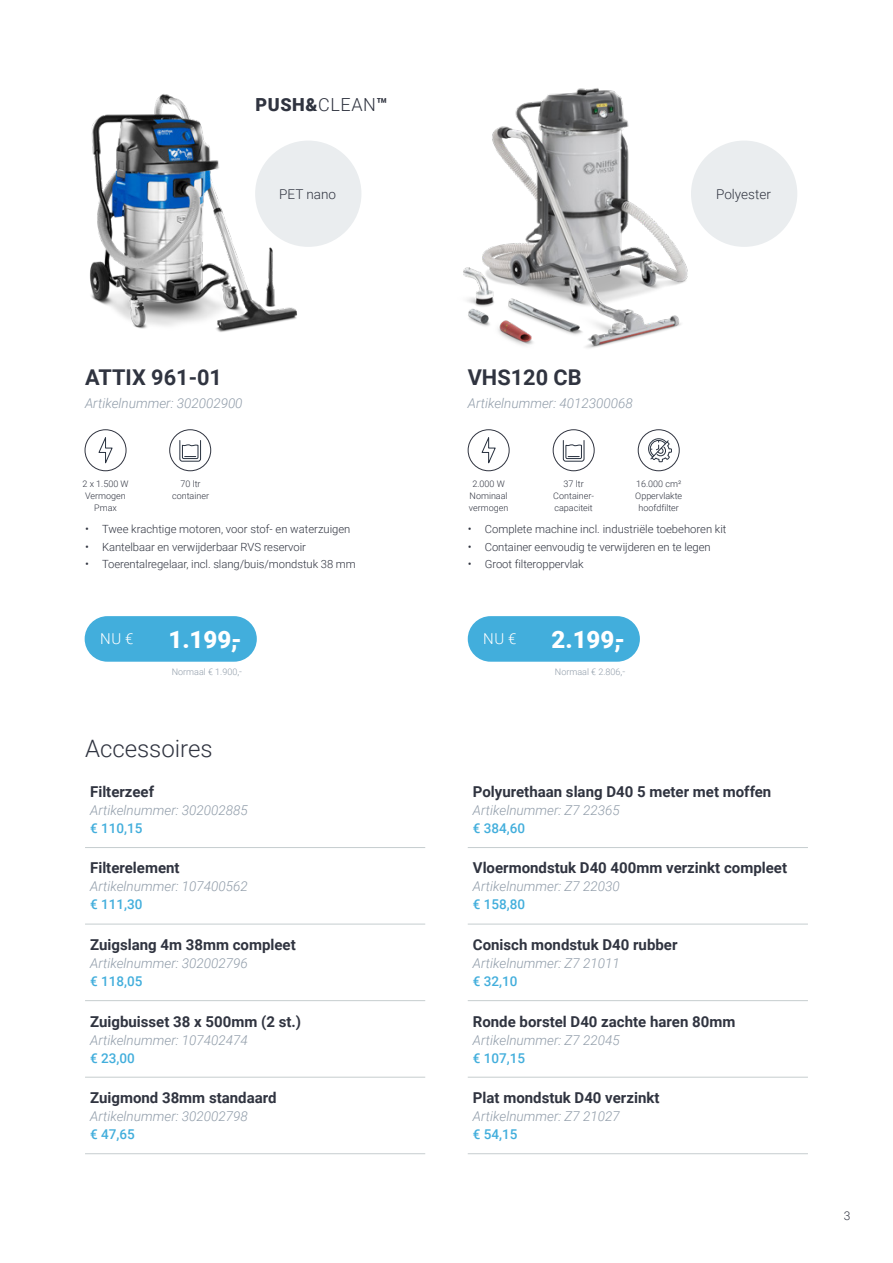
<style>
.page{position:relative;width:893px;height:1263px;background:#fff}
.page>*{position:absolute;margin:0;border:0;box-sizing:border-box;transform-origin:0 0}
.t1{font:900 24px "Roboto";color:#fff}
.t2{font:300 24px "Roboto";color:#303440}
.t3{font:700 21.75px "Roboto";color:#303440}
.t4{font:900 18px "Roboto";color:#303440}
.t5{font:700 15px "Roboto";color:#303440}
.t6{font:300 15px "Roboto";color:#fff}
.t7{font:italic 300 13.5px "Roboto";color:#909ca9}
.t8{font:500 13.5px "Roboto";color:#42aedc}
.t9{font:300 13.5px "Roboto";color:#303440}
.t10{font:300 12px "Roboto";color:#303440}
.t11{font:300 11.25px "Roboto";letter-spacing:-.005em;color:#303440}
.t12{font:300 9px/12px "Roboto";color:#303440;text-align:center}
.t13{font:300 9px "Roboto";color:#909ca9}
.s1{font-weight:300}
.s2{font-weight:700}
.s3{font-size:12px}
.s4{font-size:9.9px}
</style>
<div class="page">
<img style="left:90px;top:94px;width:244px;height:238px">
<img style="left:463px;top:88px;width:246px;height:260px">
<hr style="left:85px;top:847px;width:340px;height:1px;background:#c6cdcf">
<hr style="left:85px;top:924px;width:340px;height:1px;background:#c6cdcf">
<hr style="left:85px;top:1000px;width:340px;height:1px;background:#c6cdcf">
<hr style="left:85px;top:1077px;width:340px;height:1px;background:#c6cdcf">
<hr style="left:85px;top:1153px;width:340px;height:1px;background:#c6cdcf">
<svg style="left:179px;top:440px;width:22px;height:22px"></svg>
<div style="left:169px;top:429px;width:42px;height:42px;border:1px solid #303440;border-radius:50%"></div>
<svg style="left:98px;top:437px;width:15px;height:27px"></svg>
<div style="left:85px;top:429px;width:41px;height:42px;border:1px solid #303440;border-radius:50%"></div>
<div style="left:85px;top:616px;width:172px;height:46px;background:#42aedc;border-radius:23px"></div>
<div style="left:468px;top:616px;width:172px;height:46px;background:#42aedc;border-radius:23px"></div>
<div style="left:255px;top:141px;width:106px;height:106px;background:#eaedef;border-radius:50%"></div>
<hr style="left:468px;top:847px;width:340px;height:1px;background:#c6cdcf">
<hr style="left:468px;top:924px;width:340px;height:1px;background:#c6cdcf">
<hr style="left:468px;top:1000px;width:340px;height:1px;background:#c6cdcf">
<hr style="left:468px;top:1077px;width:340px;height:1px;background:#c6cdcf">
<hr style="left:468px;top:1153px;width:340px;height:1px;background:#c6cdcf">
<svg style="left:562px;top:440px;width:23px;height:22px"></svg>
<div style="left:553px;top:429px;width:42px;height:42px;border:1px solid #303440;border-radius:50%"></div>
<svg style="left:648px;top:438px;width:24px;height:25px"></svg>
<div style="left:638px;top:429px;width:42px;height:42px;border:1px solid #303440;border-radius:50%"></div>
<svg style="left:481px;top:437px;width:15px;height:27px"></svg>
<div style="left:468px;top:429px;width:41px;height:42px;border:1px solid #303440;border-radius:50%"></div>
<div style="left:691px;top:141px;width:106px;height:106px;background:#eaedef;border-radius:50%"></div>
<h3 class="t4" style="left:255px;top:92px;width:134px">PUSH&amp;<span class="s1">CLEAN</span><span class="s2">™</span></h3>
<p class="t9" style="left:279px;top:185px;width:58px">PET nano</p>
<p class="t9" style="left:716px;top:185px;width:56px">Polyester</p>
<h2 class="t3" style="left:85px;top:362px;width:139px">ATTIX 961-01</h2>
<p class="t7" style="left:85px;top:394px;width:159px">Artikelnummer: 302002900</p>
<h2 class="t3" style="left:468px;top:362px;width:115px">VHS120 CB</h2>
<p class="t7" style="left:468px;top:394px;width:166px">Artikelnummer: 4012300068</p>
<p class="t12" style="left:172px;top:478px;width:38px">70 ltr container</p>
<p class="t12" style="left:82px;top:478px;width:48px">2 x 1.500 W<br>Vermogen<br>Pmax</p>
<p class="t11" style="left:85px;top:521px;width:267px"><span class="s3">•</span> Twee krachtige motoren, voor stof- en waterzuigen</p>
<p class="t11" style="left:85px;top:539px;width:222px"><span class="s3">•</span> Kantelbaar en verwijderbaar RVS reservoir</p>
<p class="t11" style="left:85px;top:556px;width:272px"><span class="s3">•</span> Toerentalregelaar, incl. slang/buis/mondstuk 38 mm</p>
<p class="t12" style="left:553px;top:478px;width:42px">37 ltr<br>Container&shy;capaciteit</p>
<p class="t12" style="left:469px;top:478px;width:41px">2.000 W<br>Nominaal vermogen</p>
<p class="t11" style="left:468px;top:521px;width:260px"><span class="s3">•</span> Complete machine incl. industriële toebehoren kit</p>
<p class="t11" style="left:468px;top:539px;width:244px"><span class="s3">•</span> Container eenvoudig te verwijderen en te legen</p>
<p class="t11" style="left:468px;top:556px;width:118px"><span class="s3">•</span> Groot filteroppervlak</p>
<p class="t12" style="left:635px;top:478px;width:48px">16.000 cm²<br>Oppervlakte hoofdfilter</p>
<p class="t6" style="left:100px;top:628px;width:35px">NU €</p>
<h1 class="t1" style="left:168px;top:622px;width:75px">1.199,-</h1>
<p class="t13" style="left:172px;top:665px;width:72px">Normaal € 1.900<span class="s4">,-</span></p>
<p class="t6" style="left:483px;top:628px;width:35px">NU €</p>
<h1 class="t1" style="left:552px;top:622px;width:75px">2.199,-</h1>
<p class="t13" style="left:555px;top:665px;width:72px">Normaal € 2.806<span class="s4">,-</span></p>
<h1 class="t2" style="left:85px;top:731px;width:129px">Accessoires</h1>
<p class="t5" style="left:90px;top:781px;width:65px">Filterzeef</p>
<p class="t7" style="left:90px;top:801px;width:159px">Artikelnummer: 302002885</p>
<p class="t8" style="left:90px;top:819px;width:54px">€ 110,15</p>
<p class="t5" style="left:90px;top:857px;width:91px">Filterelement</p>
<p class="t7" style="left:90px;top:877px;width:159px">Artikelnummer: 107400562</p>
<p class="t8" style="left:90px;top:895px;width:54px">€ 111,30</p>
<p class="t5" style="left:90px;top:934px;width:207px">Zuigslang 4m 38mm compleet</p>
<p class="t7" style="left:90px;top:954px;width:159px">Artikelnummer: 302002796</p>
<p class="t8" style="left:90px;top:972px;width:54px">€ 118,05</p>
<p class="t5" style="left:90px;top:1011px;width:212px">Zuigbuisset 38 x 500mm (2 st.)</p>
<p class="t7" style="left:90px;top:1030px;width:159px">Artikelnummer: 107402474</p>
<p class="t8" style="left:90px;top:1048px;width:46px">€ 23,00</p>
<p class="t5" style="left:90px;top:1087px;width:188px">Zuigmond 38mm standaard</p>
<p class="t7" style="left:90px;top:1107px;width:159px">Artikelnummer: 302002798</p>
<p class="t8" style="left:90px;top:1125px;width:46px">€ 47,65</p>
<p class="t5" style="left:473px;top:781px;width:300px">Polyurethaan slang D40 5 meter met moffen</p>
<p class="t7" style="left:473px;top:801px;width:148px">Artikelnummer: Z7 22365</p>
<p class="t8" style="left:473px;top:819px;width:54px">€ 384,60</p>
<p class="t5" style="left:473px;top:857px;width:316px">Vloermondstuk D40 400mm verzinkt compleet</p>
<p class="t7" style="left:473px;top:877px;width:148px">Artikelnummer: Z7 22030</p>
<p class="t8" style="left:473px;top:895px;width:54px">€ 158,80</p>
<p class="t5" style="left:473px;top:934px;width:206px">Conisch mondstuk D40 rubber</p>
<p class="t7" style="left:473px;top:954px;width:148px">Artikelnummer: Z7 21011</p>
<p class="t8" style="left:473px;top:972px;width:46px">€ 32,10</p>
<p class="t5" style="left:473px;top:1011px;width:264px">Ronde borstel D40 zachte haren 80mm</p>
<p class="t7" style="left:473px;top:1030px;width:148px">Artikelnummer: Z7 22045</p>
<p class="t8" style="left:473px;top:1048px;width:54px">€ 107,15</p>
<p class="t5" style="left:473px;top:1087px;width:188px">Plat mondstuk D40 verzinkt</p>
<p class="t7" style="left:473px;top:1107px;width:148px">Artikelnummer: Z7 21027</p>
<p class="t8" style="left:473px;top:1125px;width:46px">€ 54,15</p>
<p class="t10" style="left:844px;top:1208px;width:8px">3</p>
</div>
